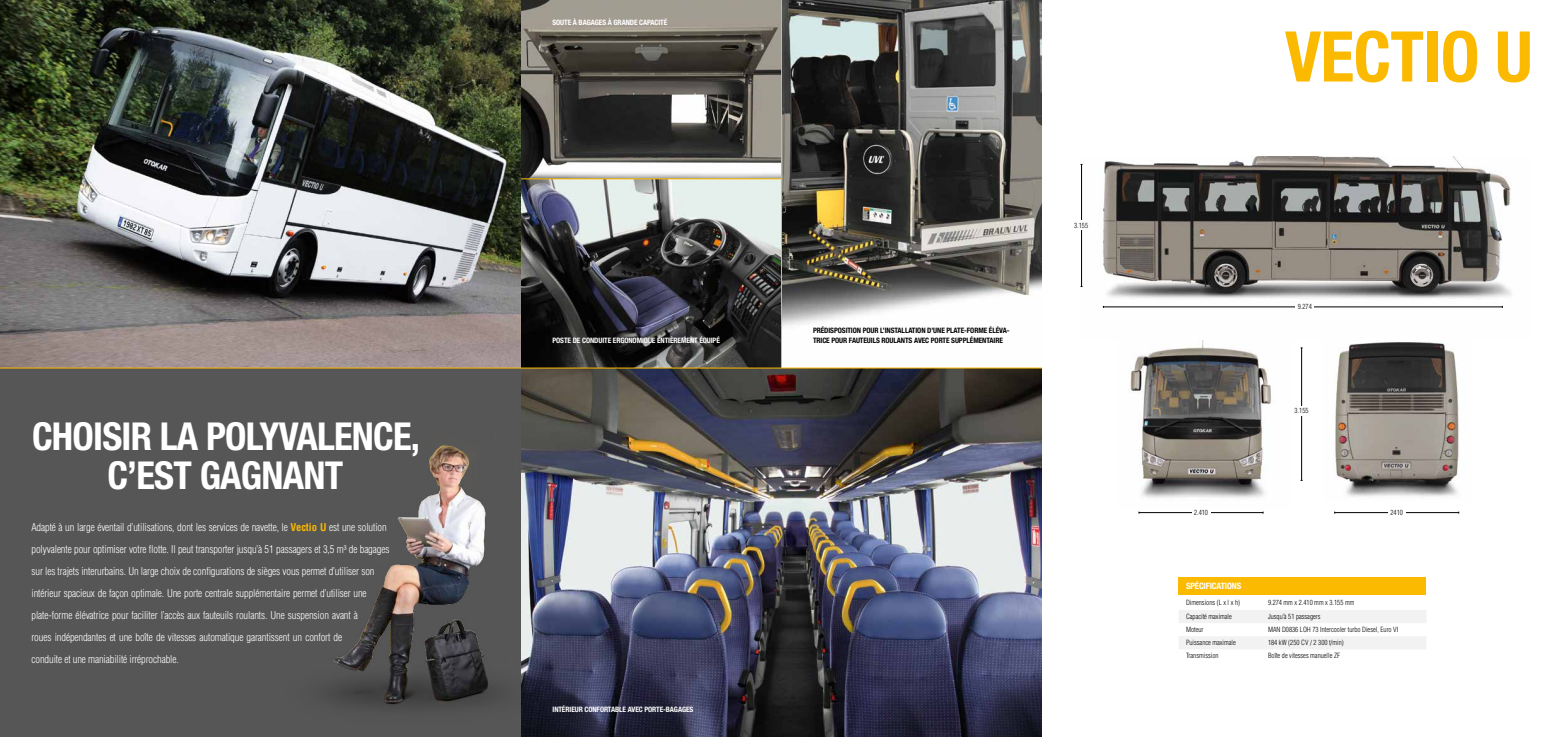
<style>
.page{position:relative;width:1563px;height:737px;background:#fff}
.page>*{position:absolute;margin:0;border:0;box-sizing:border-box;transform-origin:0 0}
.t1{font:700 condensed 70px "Helvetica Neue LT Std";letter-spacing:-.01em;color:#fbba00}
.t2{font:700 condensed 38.5px/39.4px "Helvetica Neue LT Std";letter-spacing:-.02em;color:#fff;text-align:center}
.t3{font:300 condensed 10.5px/21.9px "Helvetica LT Std";letter-spacing:-.01em;color:#fff}
.t4{font:700 condensed 8.75px "Helvetica Neue LT Std";letter-spacing:-.01em;color:#fff}
.t5{font:700 condensed 7.44px "Helvetica Neue LT Std";letter-spacing:-.01em;color:#fff}
.t6{font:700 condensed 7.44px/10.5px "Helvetica Neue LT Std";letter-spacing:-.01em;color:#000}
.t7{font:300 condensed 7px "Helvetica LT Std";color:#000}
.s1{font-weight:700;color:#fbba00}
</style>
<div class="page">
<img style="left:521px;top:0;width:521px;height:737px">
<img style="left:0;top:0;width:521px;height:367px">
<div style="left:0;top:368px;width:521px;height:369px;background:#565656"></div>
<img style="left:241px;top:341px;width:334px;height:396px">
<hr style="left:521px;top:178px;width:260px;height:1px;background:#fbba00">
<hr style="left:781px;top:0;width:1px;height:368px;background:#fbba00">
<img style="left:1130px;top:340px;width:143px;height:158px">
<div style="left:1178px;top:577px;width:248px;height:18px;background:#fbba00"></div>
<svg style="left:1179px;top:610px;width:247px;height:39px"></svg>
<img style="left:1335px;top:342px;width:124px;height:155px">
<img style="left:1081px;top:156px;width:431px;height:152px">
<hr style="left:1103px;top:307px;width:399px;height:1px;background:#000">
<hr style="left:1139px;top:512px;width:124px;height:1px;background:#000">
<hr style="left:1334px;top:512px;width:124px;height:1px;background:#000">
<hr style="left:1081px;top:164px;width:1px;height:122px;background:#000">
<hr style="left:1301px;top:348px;width:1px;height:132px;background:#000">
<div style="left:1295px;top:304px;width:19px;height:5px;background:#fff"></div>
<div style="left:1191px;top:510px;width:19px;height:5px;background:#fff"></div>
<div style="left:1388px;top:510px;width:17px;height:5px;background:#fff"></div>
<div style="left:1294px;top:406px;width:14px;height:10px;background:#fff"></div>
<div style="left:1074px;top:220px;width:14px;height:10px;background:#fff"></div>
<hr style="left:0;top:367px;width:1042px;height:1px;background:#fbba00">
<h2 class="t2" style="left:32px;top:415px;width:390px">CHOISIR LA POLYVALENCE,<br>C’EST GAGNANT</h2>
<p class="t3" style="left:32px;top:516px;width:359px">Adapté à un large éventail d’utilisations, dont les services de navette, le <span class="s1">Vectio U</span> est une solution polyvalente pour optimiser votre flotte. Il peut transporter jusqu’à 51 passagers et 3,5 m³ de bagages sur les trajets interurbains. Un large choix de configurations de sièges vous permet d’utiliser son intérieur spacieux de façon optimale. Une porte centrale supplémentaire permet d’utiliser une plate-forme élévatrice pour faciliter l’accès aux fauteuils roulants. Une suspension avant à<br>roues indépendantes et une boîte de vitesses automatique garantissent un confort de<br>conduite et une maniabilité irréprochable.</p>
<p class="t5" style="left:552px;top:18px;width:116px">SOUTE À BAGAGES À GRANDE CAPACITÉ</p>
<p class="t5" style="left:552px;top:336px;width:169px">POSTE DE CONDUITE ERGONOMIQUE ENTIÈREMENT ÉQUIPÉ</p>
<p class="t6" style="left:813px;top:325px;width:198px">PRÉDISPOSITION POUR L’INSTALLATION D’UNE PLATE-FORME ÉLÉVA-<br>TRICE POUR FAUTEUILS ROULANTS AVEC PORTE SUPPLÉMENTAIRE</p>
<p class="t7" style="left:1074px;top:221px;width:15px">3.155</p>
<p class="t5" style="left:552px;top:705px;width:142px">INTÉRIEUR CONFORTABLE AVEC PORTE-BAGAGES</p>
<h1 class="t1" style="left:1285px;top:14px;width:249px">VECTIO U</h1>
<p class="t7" style="left:1297px;top:302px;width:15px">9.274</p>
<p class="t7" style="left:1294px;top:406px;width:15px">3.155</p>
<p class="t7" style="left:1194px;top:508px;width:15px">2.410</p>
<p class="t7" style="left:1390px;top:508px;width:14px">2410</p>
<p class="t4" style="left:1186px;top:581px;width:57px">SPÉCIFICATIONS</p>
<p class="t7" style="left:1186px;top:598px;width:56px">Dimensions (L x l x h)</p>
<p class="t7" style="left:1268px;top:598px;width:88px">9.274 mm x 2.410 mm x 3.155 mm</p>
<p class="t7" style="left:1186px;top:612px;width:47px">Capacité maximale</p>
<p class="t7" style="left:1268px;top:612px;width:54px">Jusqu’à 51 passagers</p>
<p class="t7" style="left:1186px;top:625px;width:19px">Moteur</p>
<p class="t7" style="left:1268px;top:625px;width:132px">MAN D0836 LOH 73 Intercooler turbo Diesel, Euro VI</p>
<p class="t7" style="left:1186px;top:638px;width:51px">Puissance maximale</p>
<p class="t7" style="left:1268px;top:638px;width:77px">184 kW (250 CV / 2 300 t/min)</p>
<p class="t7" style="left:1186px;top:651px;width:34px">Transmission</p>
<p class="t7" style="left:1268px;top:651px;width:74px">Boîte de vitesses manuelle ZF</p>
</div>
